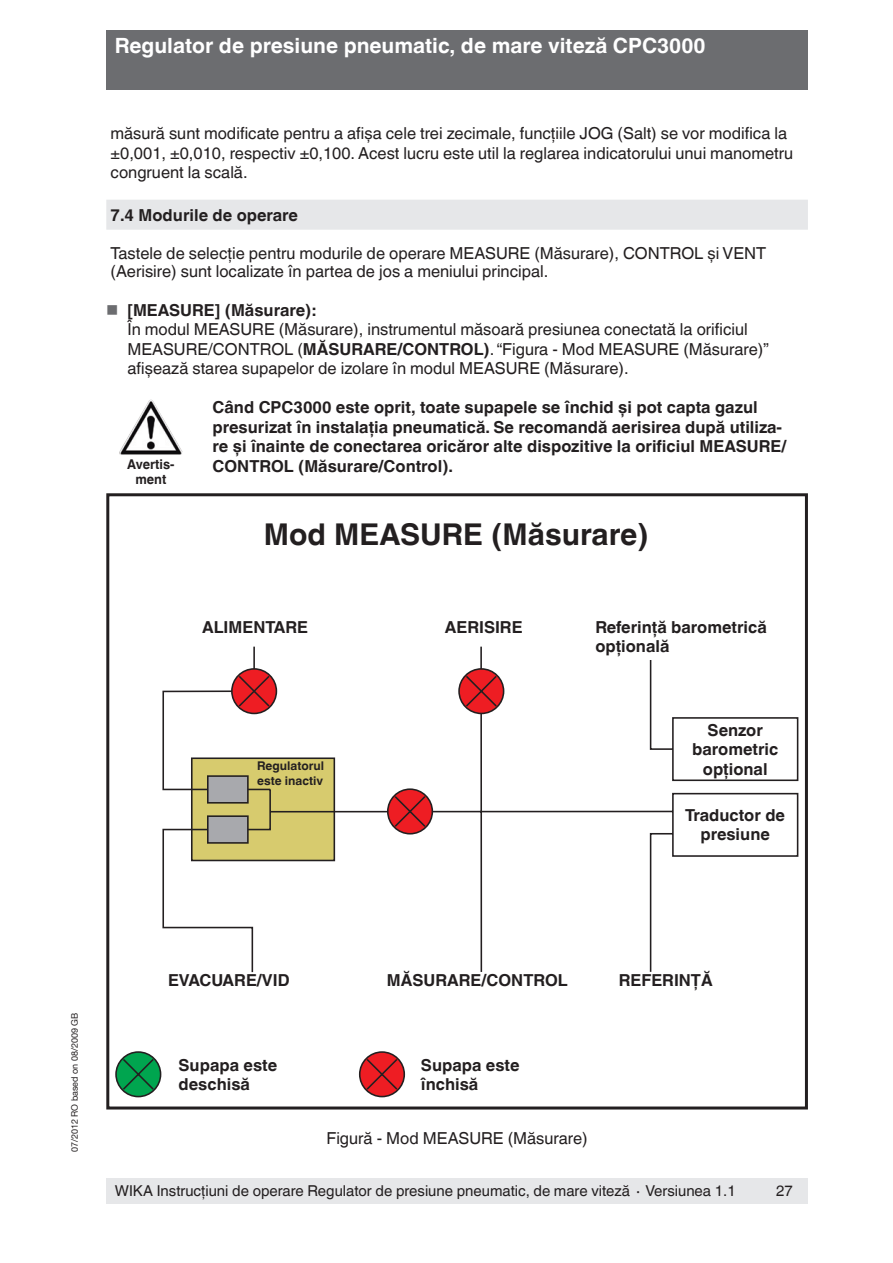
<style>
.page{position:relative;width:893px;height:1263px;background:#fff}
.page>*{position:absolute;margin:0;border:0;box-sizing:border-box;transform-origin:0 0}
.t1{font:700 30px "Helvetica World";color:#231f20}
.t2{font:700 21px "Helvetica World";color:#fff}
.t3{font:16.5px/19.5px "Helvetica World";color:#231f20}
.t4{font:700 16.5px/19.5px "Helvetica World";color:#231f20}
.t5{font:15px "Helvetica World";color:#231f20}
.t6{font:700 13.5px/15px "Helvetica World";color:#231f20;text-align:center;scale:.95 1}
.t7{font:700 12px/15px "Helvetica World";color:#231f20}
.t8{font:9px "Helvetica Neue";color:#231f20}
.s1{font-weight:700}
</style>
<div class="page">
<div style="left:106px;top:1178px;width:702px;height:25px;background:#e6e7e9"></div>
<div style="left:106px;top:30px;width:702px;height:59px;background:#6c6d70"></div>
<div style="left:106px;top:200px;width:702px;height:30px;background:#e6e7e9"></div>
<img style="left:131px;top:400px;width:19px;height:32px">
<svg style="left:271px;top:646px;width:528px;height:326px"></svg>
<div style="left:232px;top:669px;width:44px;height:44px;background:#ee1d23;border-radius:50%"></div>
<div style="left:231px;top:668px;width:46px;height:46px;border:2px solid #231f20;border-radius:50%"></div>
<svg style="left:162px;top:646px;width:109px;height:327px"></svg>
<svg style="left:116px;top:1052px;width:45px;height:44px"></svg>
<div style="left:115px;top:1051px;width:46px;height:46px;border:2px solid #231f20;border-radius:50%"></div>
<svg style="left:121px;top:1057px;width:34px;height:34px"></svg>
<svg style="left:360px;top:1052px;width:44px;height:44px"></svg>
<div style="left:359px;top:1051px;width:46px;height:46px;border:2px solid #231f20;border-radius:50%"></div>
<svg style="left:365px;top:1057px;width:34px;height:34px"></svg>
<svg style="left:388px;top:789px;width:44px;height:45px"></svg>
<div style="left:387px;top:788px;width:46px;height:46px;border:2px solid #231f20;border-radius:50%"></div>
<svg style="left:393px;top:794px;width:34px;height:34px"></svg>
<svg style="left:459px;top:669px;width:45px;height:44px"></svg>
<div style="left:458px;top:668px;width:46px;height:46px;border:2px solid #231f20;border-radius:50%"></div>
<svg style="left:464px;top:674px;width:34px;height:34px"></svg>
<div style="left:106px;top:493px;width:702px;height:616px;border:3px solid #231f20"></div>
<p class="t2" style="left:115px;top:34px;width:592px">Regulator de presiune pneumatic, de mare viteză CPC3000</p>
<p class="t3" style="left:111px;top:124px;width:684px">măsură sunt modificate pentru a afişa cele trei zecimale, funcţiile JOG (Salt) se vor modifica la ±0,001, ±0,010, respectiv ±0,100. Acest lucru este util la reglarea indicatorului unui manometru congruent la scală.</p>
<p class="t4" style="left:111px;top:206px;width:189px">7.4 Modurile de operare</p>
<p class="t3" style="left:111px;top:244px;width:657px;line-height:18px">Tastele de selecţie pentru modurile de operare MEASURE (Măsurare), CONTROL şi VENT (Aerisire) sunt localizate în partea de jos a meniului principal.</p>
<p class="t4" style="left:128px;top:300px;width:190px">[MEASURE] (Măsurare):</p>
<p class="t3" style="left:128px;top:320px;width:643px">În modul MEASURE (Măsurare), instrumentul măsoară presiunea conectată la orificiul<br>MEASURE/CONTROL (<span class="s1">MĂSURARE/CONTROL)</span>. “Figura - Mod MEASURE (Măsurare)” afişează starea supapelor de izolare în modul MEASURE (Măsurare).</p>
<p class="t4" style="left:213px;top:398px;width:575px">Când CPC3000 este oprit, toate supapele se închid şi pot capta gazul presurizat în instalaţia pneumatică. Se recomandă aerisirea după utiliza&shy;re şi înainte de conectarea oricăror alte dispozitive la orificiul MEASURE/ CONTROL (Măsurare/Control).</p>
<p class="t6" style="left:127px;top:457px;width:51px">Avertis&shy;ment</p>
<h1 class="t1" style="left:264px;top:517px;width:386px">Mod MEASURE (Măsurare)</h1>
<p class="t4" style="left:202px;top:617px;width:108px">ALIMENTARE</p>
<p class="t4" style="left:445px;top:617px;width:79px">AERISIRE</p>
<p class="t4" style="left:595px;top:617px;width:173px">Referinţă barometrică opţională</p>
<p class="t7" style="left:257px;top:758px;width:68px">Regulatorul este inactiv</p>
<p class="t4" style="left:692px;top:720px;width:88px;text-align:center">Senzor barometric opţional</p>
<p class="t4" style="left:685px;top:805px;width:101px;text-align:center">Traductor de presiune</p>
<p class="t8" style="left:69px;top:1152px;width:141px;rotate:-90deg">07/2012 RO based on 08/2009 GB</p>
<p class="t4" style="left:168px;top:970px;width:123px">EVACUARE/VID</p>
<p class="t4" style="left:387px;top:970px;width:182px">MĂSURARE/CONTROL</p>
<p class="t4" style="left:619px;top:970px;width:96px">REFERINŢĂ</p>
<p class="t4" style="left:179px;top:1055px;width:100px">Supapa este deschisă</p>
<p class="t4" style="left:421px;top:1055px;width:100px">Supapa este închisă</p>
<p class="t3" style="left:326px;top:1128px;width:263px">Figură - Mod MEASURE (Măsurare)</p>
<p class="t5" style="left:115px;top:1182px;width:622px">WIKA Instrucţiuni de operare Regulator de presiune pneumatic, de mare viteză ∙ Versiunea 1.1</p>
<p class="t5" style="left:776px;top:1182px;width:18px">27</p>
</div>
